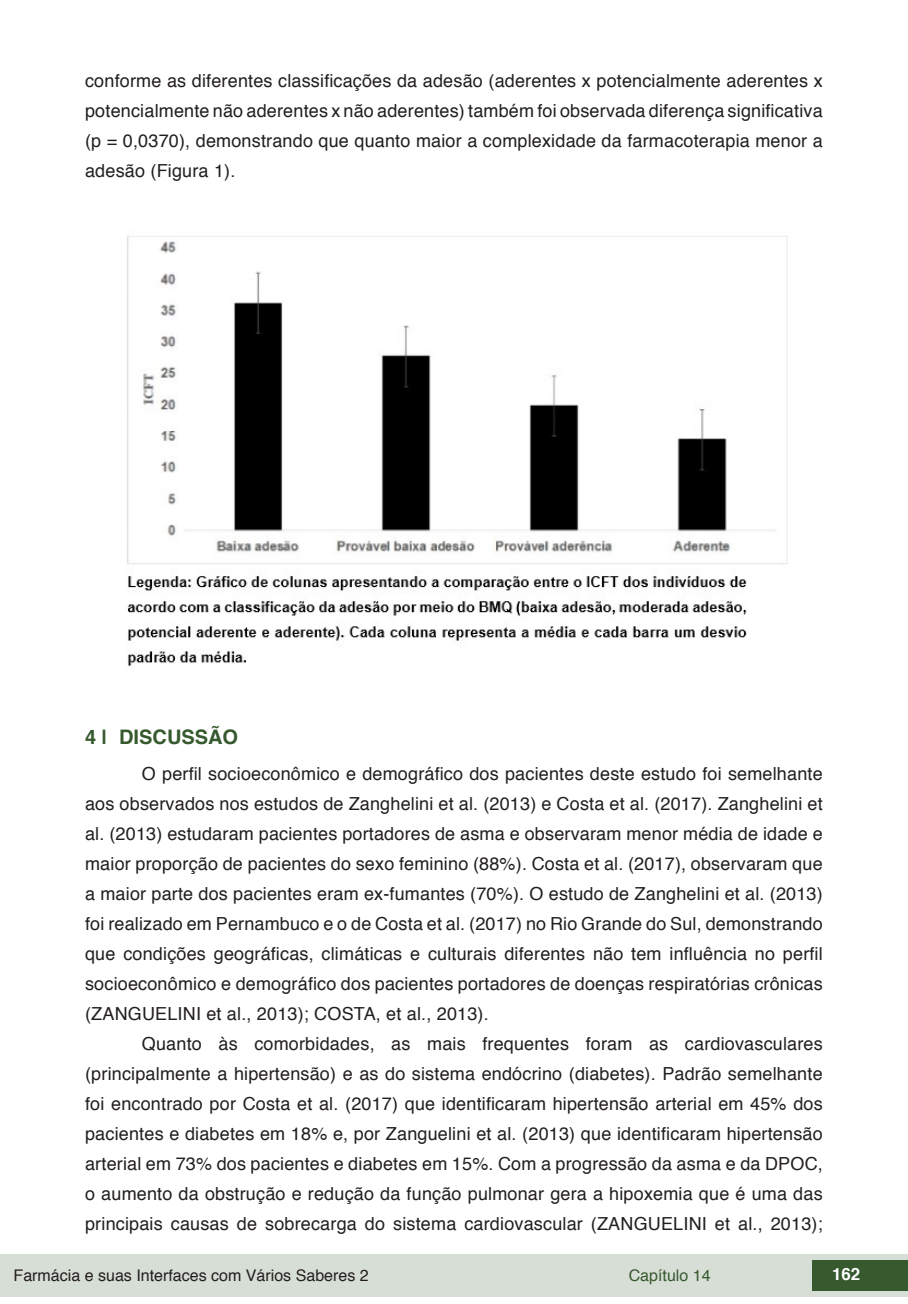
<style>
.page{position:relative;width:908px;height:1304px;background:#fff}
.page>*{position:absolute;margin:0;border:0;box-sizing:border-box;transform-origin:0 0}
.t1{font:700 20px "Helvetica";color:#36592e}
.txt{font:18px/30px "Helvetica";letter-spacing:.01em;color:#231f20;text-align:justify}
.t2{font:700 16.8px "Helvetica";color:#fff}
.t3{font:16px "Helvetica";color:#231f20}
.t4{font:16px "Helvetica";color:#36592e}
</style>
<div class="page">
<div style="left:0;top:1254px;width:906px;height:43px;background:#d7ded5"></div>
<div style="left:812px;top:1261px;width:95px;height:30px;background:#36592e"></div>
<img style="left:127px;top:236px;width:661px;height:430px">
<p class="txt" style="left:85px;top:66px;width:738px">conforme as diferentes classificações da adesão (aderentes x potencialmente aderentes x potencialmente não aderentes x não aderentes) também foi observada diferença significativa (p = 0,0370), demonstrando que quanto maior a complexidade da farmacoterapia menor a adesão (Figura 1).</p>
<p class="t1" style="left:85px;top:721px;width:154px">4 | DISCUSSÃO</p>
<p class="txt" style="left:85px;top:759px;width:738px;text-indent:57px">O perfil socioeconômico e demográfico dos pacientes deste estudo foi semelhante aos observados nos estudos de Zanghelini et al. (2013) e Costa et al. (2017). Zanghelini et al. (2013) estudaram pacientes portadores de asma e observaram menor média de idade e maior proporção de pacientes do sexo feminino (88%). Costa et al. (2017), observaram que a maior parte dos pacientes eram ex-fumantes (70%). O estudo de Zanghelini et al. (2013) foi realizado em Pernambuco e o de Costa et al. (2017) no Rio Grande do Sul, demonstrando que condições geográficas, climáticas e culturais diferentes não tem influência no perfil socioeconômico e demográfico dos pacientes portadores de doenças respiratórias crônicas (ZANGUELINI et al., 2013); COSTA, et al., 2013).</p>
<p class="txt" style="left:85px;top:1029px;width:739px;text-indent:57px">Quanto às comorbidades, as mais frequentes foram as cardiovasculares (principalmente a hipertensão) e as do sistema endócrino (diabetes). Padrão semelhante foi encontrado por Costa et al. (2017) que identificaram hipertensão arterial em 45% dos pacientes e diabetes em 18% e, por Zanguelini et al. (2013) que identificaram hipertensão arterial em 73% dos pacientes e diabetes em 15%. Com a progressão da asma e da DPOC, o aumento da obstrução e redução da função pulmonar gera a hipoxemia que é uma das principais causas de sobrecarga do sistema cardiovascular (ZANGUELINI et al., 2013);</p>
<p class="t3" style="left:14px;top:1263px;width:356px">Farmácia e suas Interfaces com Vários Saberes 2</p>
<p class="t4" style="left:628px;top:1263px;width:83px">Capítulo 14</p>
<p class="t2" style="left:831px;top:1261px;width:30px">162</p>
</div>
